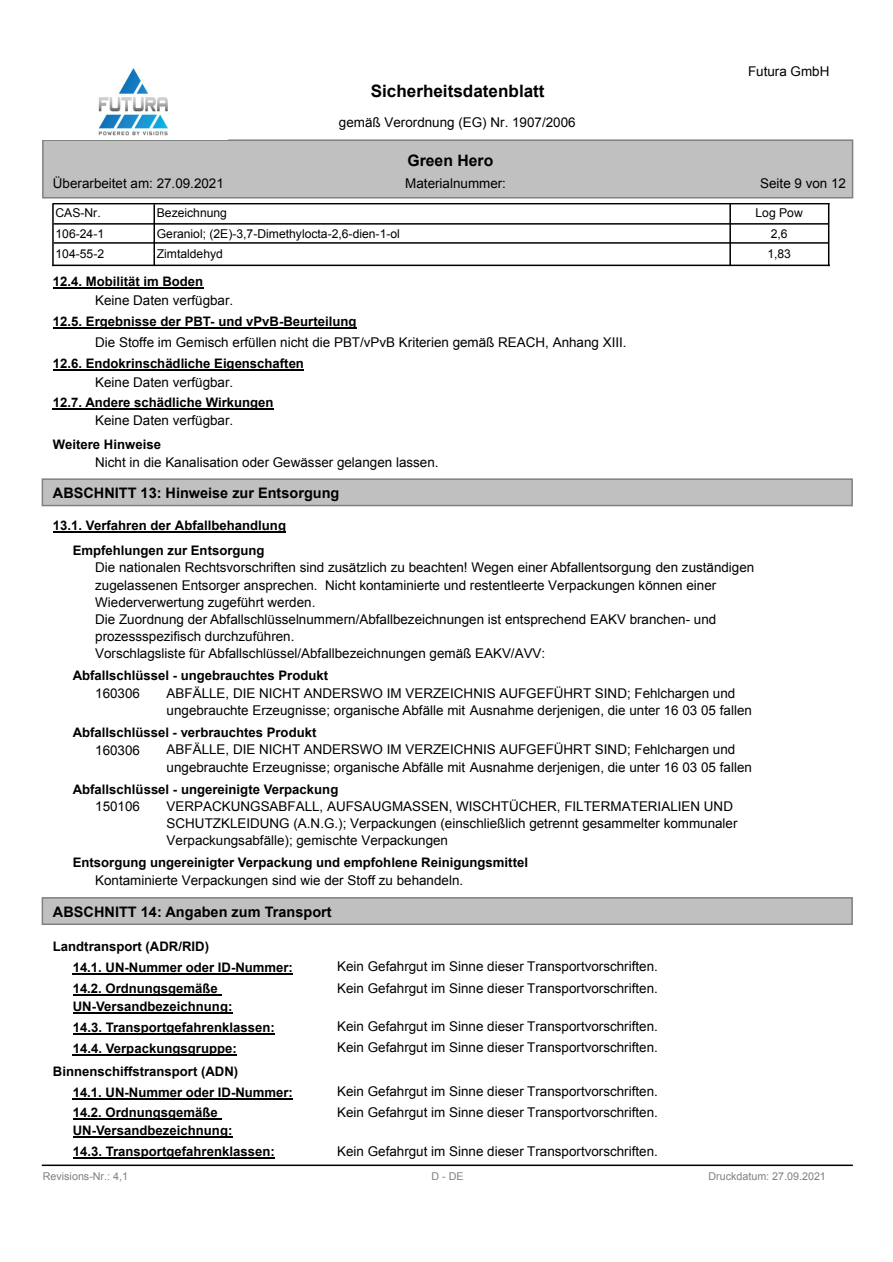
<style>
.page{position:relative;width:893px;height:1262px;background:#fff}
.page>*{position:absolute;margin:0;border:0;box-sizing:border-box;transform-origin:0 0}
.t1{font:700 17.1px "Arial";color:#000}
.t2{font:700 15.75px "Arial";color:#000}
.t3{font:700 14.4px "Arial";color:#000}
.t4{font:13.35px/17.1px "Arial";color:#000}
.t5{font:700 13.2px/20.9px "Arial";color:#000}
.t6{font:12.15px "Arial";color:#000}
.t7{font:10.8px "Arial";color:#808080}
</style>
<div class="page">
<div style="left:42px;top:139px;width:811px;height:59px;background:#c0c0c0;border:2px solid #808080"></div>
<div style="left:42px;top:478px;width:811px;height:28px;background:#c0c0c0;border:2px solid #808080"></div>
<div style="left:42px;top:897px;width:811px;height:28px;background:#c0c0c0;border:2px solid #808080"></div>
<hr style="left:43px;top:1164px;width:809px;height:2px;background:#000">
<hr style="left:53px;top:203px;width:775px;height:1px;background:#000">
<hr style="left:828px;top:204px;width:1px;height:61px;background:#000">
<hr style="left:729px;top:204px;width:2px;height:61px;background:#000">
<hr style="left:53px;top:205px;width:1px;height:60px;background:#000">
<hr style="left:153px;top:205px;width:2px;height:60px;background:#000">
<hr style="left:54px;top:223px;width:773px;height:2px;background:#000">
<hr style="left:54px;top:242px;width:773px;height:2px;background:#000">
<hr style="left:53px;top:265px;width:776px;height:1px;background:#000">
<img style="left:98px;top:68px;width:70px;height:68px">
<hr style="left:53px;top:287px;width:150px;height:1px;background:#000">
<hr style="left:53px;top:328px;width:303px;height:1px;background:#000">
<hr style="left:53px;top:369px;width:251px;height:1px;background:#000">
<hr style="left:53px;top:408px;width:221px;height:1px;background:#000">
<hr style="left:53px;top:532px;width:233px;height:1px;background:#000">
<hr style="left:73px;top:973px;width:220px;height:1px;background:#000">
<hr style="left:73px;top:994px;width:148px;height:2px;background:#000">
<hr style="left:73px;top:1012px;width:159px;height:1px;background:#000">
<hr style="left:73px;top:1033px;width:201px;height:1px;background:#000">
<hr style="left:73px;top:1054px;width:164px;height:1px;background:#000">
<hr style="left:73px;top:1098px;width:220px;height:1px;background:#000">
<hr style="left:73px;top:1118px;width:148px;height:2px;background:#000">
<hr style="left:73px;top:1136px;width:159px;height:2px;background:#000">
<hr style="left:73px;top:1157px;width:201px;height:2px;background:#000">
<p class="t1" style="left:371px;top:84px;width:175px">Sicherheitsdatenblatt</p>
<p class="t4" style="left:339px;top:115px;width:238px">gemäß Verordnung (EG) Nr. 1907/2006</p>
<p class="t2" style="left:407px;top:155px;width:87px">Green Hero</p>
<p class="t4" style="left:748px;top:64px;width:83px">Futura GmbH</p>
<p class="t4" style="left:53px;top:176px;width:172px">Überarbeitet am: 27.09.2021</p>
<p class="t4" style="left:405px;top:176px;width:102px">Materialnummer:</p>
<p class="t4" style="left:760px;top:176px;width:87px">Seite 9 von 12</p>
<p class="t6" style="left:55px;top:209px;width:47px">CAS-Nr.</p>
<p class="t6" style="left:157px;top:209px;width:72px">Bezeichnung</p>
<p class="t6" style="left:755px;top:208px;width:49px">Log Pow</p>
<p class="t6" style="left:55px;top:230px;width:50px">106-24-1</p>
<p class="t6" style="left:157px;top:230px;width:245px">Geraniol; (2E)-3,7-Dimethylocta-2,6-dien-1-ol</p>
<p class="t6" style="left:770px;top:230px;width:18px">2,6</p>
<p class="t6" style="left:55px;top:249px;width:50px">104-55-2</p>
<p class="t6" style="left:157px;top:249px;width:68px">Zimtaldehyd</p>
<p class="t6" style="left:767px;top:249px;width:25px">1,83</p>
<p class="t4" style="left:95px;top:292px;width:140px">Keine Daten verfügbar.</p>
<p class="t5" style="left:53px;top:272px;width:152px">12.4. Mobilität im Boden</p>
<p class="t5" style="left:53px;top:312px;width:305px">12.5. Ergebnisse der PBT- und vPvB-Beurteilung</p>
<p class="t4" style="left:95px;top:335px;width:533px">Die Stoffe im Gemisch erfüllen nicht die PBT/vPvB Kriterien gemäß REACH, Anhang XIII.</p>
<p class="t4" style="left:95px;top:375px;width:140px">Keine Daten verfügbar.</p>
<p class="t5" style="left:53px;top:354px;width:252px">12.6. Endokrinschädliche Eigenschaften</p>
<p class="t5" style="left:53px;top:393px;width:222px">12.7. Andere schädliche Wirkungen</p>
<p class="t4" style="left:95px;top:413px;width:140px">Keine Daten verfügbar.</p>
<p class="t5" style="left:53px;top:435px;width:109px">Weitere Hinweise</p>
<p class="t3" style="left:53px;top:487px;width:288px">ABSCHNITT 13: Hinweise zur Entsorgung</p>
<p class="t5" style="left:53px;top:515px;width:234px;line-height:24.3px;text-align:center">13.1. Verfahren der Abfallbehandlung<br>Empfehlungen zur Entsorgung</p>
<p class="t4" style="left:95px;top:560px;width:660px">Die nationalen Rechtsvorschriften sind zusätzlich zu beachten! Wegen einer Abfallentsorgung den zuständigen zugelassenen Entsorger ansprechen. Nicht kontaminierte und restentleerte Verpackungen können einer Wiederverwertung zugeführt werden.<br>Die Zuordnung der Abfallschlüsselnummern/Abfallbezeichnungen ist entsprechend EAKV branchen- und prozessspezifisch durchzuführen.<br>Vorschlagsliste für Abfallschlüssel/Abfallbezeichnungen gemäß EAKV/AVV:</p>
<p class="t5" style="left:73px;top:666px;width:257px">Abfallschlüssel - ungebrauchtes Produkt</p>
<p class="t4" style="left:95px;top:686px;width:46px">160306</p>
<p class="t4" style="left:167px;top:685px;width:587px">ABFÄLLE, DIE NICHT ANDERSWO IM VERZEICHNIS AUFGEFÜHRT SIND; Fehlchargen und ungebrauchte Erzeugnisse; organische Abfälle mit Ausnahme derjenigen, die unter 16 03 05 fallen</p>
<p class="t5" style="left:73px;top:723px;width:245px">Abfallschlüssel - verbrauchtes Produkt</p>
<p class="t4" style="left:167px;top:742px;width:587px">ABFÄLLE, DIE NICHT ANDERSWO IM VERZEICHNIS AUFGEFÜHRT SIND; Fehlchargen und ungebrauchte Erzeugnisse; organische Abfälle mit Ausnahme derjenigen, die unter 16 03 05 fallen</p>
<p class="t4" style="left:95px;top:454px;width:345px">Nicht in die Kanalisation oder Gewässer gelangen lassen.</p>
<p class="t4" style="left:95px;top:742px;width:46px">160306</p>
<p class="t5" style="left:73px;top:779px;width:267px">Abfallschlüssel - ungereinigte Verpackung</p>
<p class="t4" style="left:167px;top:799px;width:572px">VERPACKUNGSABFALL, AUFSAUGMASSEN, WISCHTÜCHER, FILTERMATERIALIEN UND<br>SCHUTZKLEIDUNG (A.N.G.); Verpackungen (einschließlich getrennt gesammelter kommunaler<br>Verpackungsabfälle); gemischte Verpackungen</p>
<p class="t4" style="left:95px;top:799px;width:46px">150106</p>
<p class="t5" style="left:73px;top:853px;width:457px">Entsorgung ungereinigter Verpackung und empfohlene Reinigungsmittel</p>
<p class="t3" style="left:53px;top:906px;width:280px">ABSCHNITT 14: Angaben zum Transport</p>
<p class="t5" style="left:73px;top:937px;width:222px;text-indent:-20px">Landtransport (ADR/RID)<br>14.1. UN-Nummer oder ID-Nummer:</p>
<p class="t4" style="left:95px;top:873px;width:369px">Kontaminierte Verpackungen sind wie der Stoff zu behandeln.</p>
<p class="t4" style="left:337px;top:959px;width:322px">Kein Gefahrgut im Sinne dieser Transportvorschriften.</p>
<p class="t5" style="left:73px;top:979px;width:147px">14.2. Ordnungsgemäße</p>
<p class="t4" style="left:337px;top:980px;width:322px">Kein Gefahrgut im Sinne dieser Transportvorschriften.</p>
<p class="t5" style="left:73px;top:997px;width:204px">UN-Versandbezeichnung:<br>14.3. Transportgefahrenklassen:</p>
<p class="t4" style="left:337px;top:1019px;width:322px">Kein Gefahrgut im Sinne dieser Transportvorschriften.</p>
<p class="t5" style="left:73px;top:1038px;width:166px">14.4. Verpackungsgruppe:</p>
<p class="t4" style="left:337px;top:1040px;width:322px">Kein Gefahrgut im Sinne dieser Transportvorschriften.</p>
<p class="t5" style="left:73px;top:1061px;width:222px;text-indent:-20px">Binnenschiffstransport (ADN)<br>14.1. UN-Nummer oder ID-Nummer:</p>
<p class="t4" style="left:337px;top:1084px;width:322px">Kein Gefahrgut im Sinne dieser Transportvorschriften.</p>
<p class="t5" style="left:73px;top:1105px;width:161px;line-height:17.9px">14.2. Ordnungsgemäße<br>UN-Versandbezeichnung:</p>
<p class="t4" style="left:337px;top:1105px;width:322px">Kein Gefahrgut im Sinne dieser Transportvorschriften.</p>
<p class="t5" style="left:73px;top:1142px;width:204px">14.3. Transportgefahrenklassen:</p>
<p class="t4" style="left:337px;top:1143px;width:322px">Kein Gefahrgut im Sinne dieser Transportvorschriften.</p>
<p class="t7" style="left:43px;top:1172px;width:87px">Revisions-Nr.: 4,1</p>
<p class="t7" style="left:431px;top:1172px;width:34px">D-DE</p>
<p class="t7" style="left:708px;top:1172px;width:119px">Druckdatum: 27.09.2021</p>
</div>
